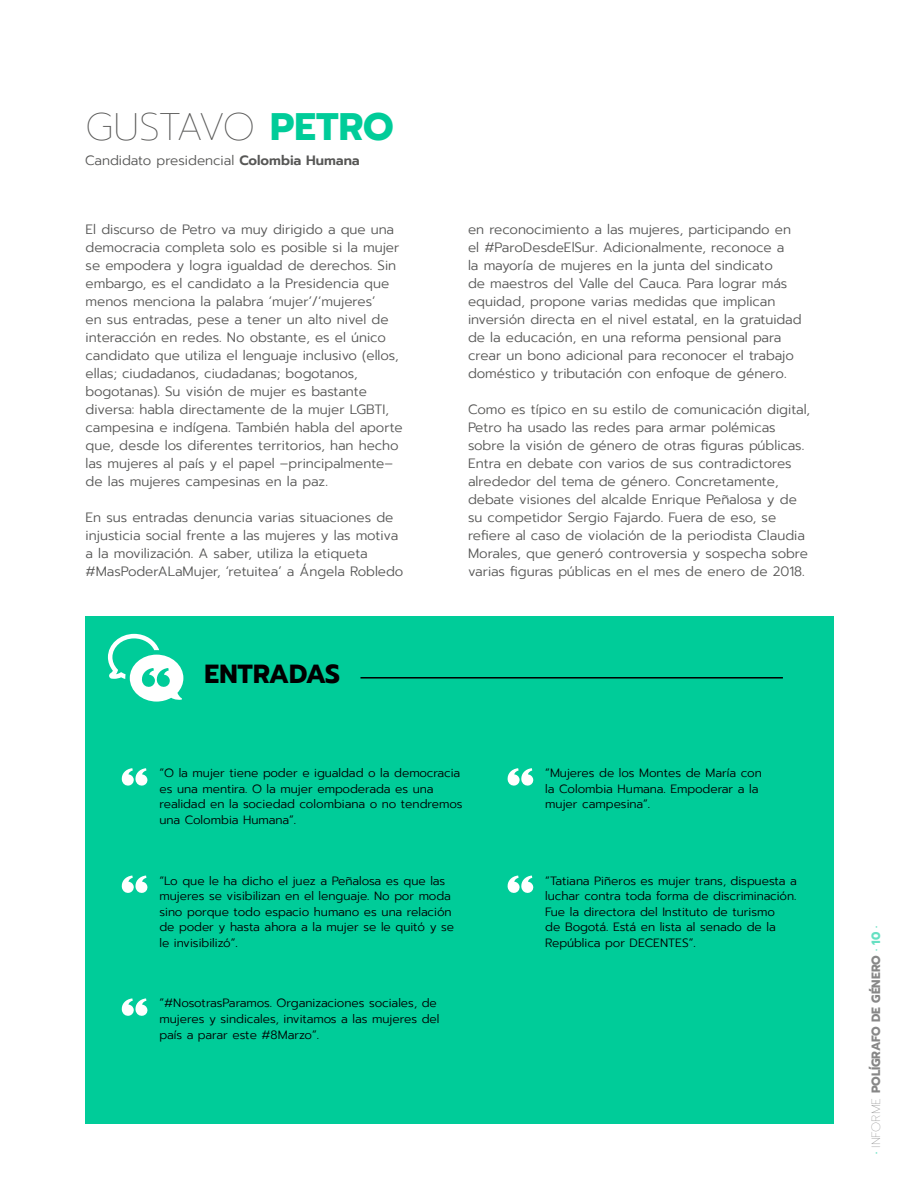
<style>
.page{position:relative;width:918px;height:1188px;background:#fff}
.page>*{position:absolute;margin:0;border:0;box-sizing:border-box;transform-origin:0 0}
.t1{font:100 38.25px "Prompt";letter-spacing:-.045em;color:#575756}
.t2{font:700 26.1px "Prompt";color:#000}
.t3{font:300 13.5px/18px "Prompt";color:#575756}
.t4{font:300 12px/15.6px "Prompt";color:#000}
.t5{font:700 12px "Prompt";color:#878787}
.s1{font-weight:700;color:#0c9}
.s2{font-weight:600}
.s3{color:#66e0c2}
.s4{font-weight:100}
</style>
<div class="page">
<div style="left:85px;top:617px;width:749px;height:507px;background:#0c9"></div>
<svg style="left:108px;top:634px;width:75px;height:68px"></svg>
<svg style="left:121px;top:768px;width:27px;height:18px"></svg>
<svg style="left:507px;top:768px;width:27px;height:18px"></svg>
<svg style="left:121px;top:876px;width:27px;height:17px"></svg>
<svg style="left:507px;top:876px;width:27px;height:17px"></svg>
<svg style="left:121px;top:998px;width:27px;height:18px"></svg>
<hr style="left:360px;top:677px;width:423px;height:2px;background:#000">
<h1 class="t1" style="left:86px;top:101px;width:309px">GUSTAVO <span class="s1">PETRO</span></h1>
<p class="t3" style="left:85px;top:151px;width:276px">Candidato presidencial <span class="s2">Colombia Humana</span></p>
<p class="t3" style="left:86px;top:220px;width:319px">El discurso de Petro va muy dirigido a que una democracia completa solo es posible si la mujer se empodera y logra igualdad de derechos. Sin embargo, es el candidato a la Presidencia que menos menciona la palabra ‘mujer’/‘mujeres’<br>en sus entradas, pese a tener un alto nivel de interacción en redes. No obstante, es el único candidato que utiliza el lenguaje inclusivo (ellos, ellas; ciudadanos, ciudadanas; bogotanos, bogotanas). Su visión de mujer es bastante diversa: habla directamente de la mujer LGBTI, campesina e indígena. También habla del aporte que, desde los diferentes territorios, han hecho las mujeres al país y el papel –principalmente– de las mujeres campesinas en la paz.</p>
<p class="t3" style="left:86px;top:508px;width:319px">En sus entradas denuncia varias situaciones de injusticia social frente a las mujeres y las motiva a la movilización. A saber, utiliza la etiqueta #MasPoderALaMujer, ‘retuitea’ a Ángela Robledo</p>
<h2 class="t2" style="left:205px;top:654px;width:137px">ENTRADAS</h2>
<p class="t3" style="left:468px;top:220px;width:335px">en reconocimiento a las mujeres, participando en el #ParoDesdeElSur. Adicionalmente, reconoce a<br>la mayoría de mujeres en la junta del sindicato<br>de maestros del Valle del Cauca. Para lograr más equidad, propone varias medidas que implican inversión directa en el nivel estatal, en la gratuidad de la educación, en una reforma pensional para crear un bono adicional para reconocer el trabajo doméstico y tributación con enfoque de género.</p>
<p class="t3" style="left:468px;top:400px;width:344px">Como es típico en su estilo de comunicación digital, Petro ha usado las redes para armar polémicas sobre la visión de género de otras figuras públicas.<br>Entra en debate con varios de sus contradictores alrededor del tema de género. Concretamente, debate visiones del alcalde Enrique Peñalosa y de su competidor Sergio Fajardo. Fuera de eso, se refiere al caso de violación de la periodista Claudia Morales, que generó controversia y sospecha sobre varias figuras públicas en el mes de enero de 2018.</p>
<p class="t4" style="left:159px;top:765px;width:304px">“O la mujer tiene poder e igualdad o la democracia es una mentira. O la mujer empoderada es una realidad en la sociedad colombiana o no tendremos una Colombia Humana”.</p>
<p class="t4" style="left:545px;top:765px;width:218px">“Mujeres de los Montes de María con la Colombia Humana. Empoderar a la mujer campesina”.</p>
<p class="t4" style="left:159px;top:873px;width:296px">“Lo que le ha dicho el juez a Peñalosa es que las mujeres se visibilizan en el lenguaje. No por moda sino porque todo espacio humano es una relación de poder y hasta ahora a la mujer se le quitó y se le invisibilizó”.</p>
<p class="t4" style="left:545px;top:873px;width:253px">“Tatiana Piñeros es mujer trans, dispuesta a luchar contra toda forma de discriminación.<br>Fue la directora del Instituto de turismo<br>de Bogotá. Está en lista al senado de la República por DECENTES”.</p>
<p class="t4" style="left:159px;top:996px;width:281px">”#NosotrasParamos. Organizaciones sociales, de mujeres y sindicales, invitamos a las mujeres del país a parar este #8Marzo”.</p>
<p class="t5" style="left:867px;top:1154px;width:230px;rotate:-90deg"><span class="s3">·</span> <span class="s4">INFORME</span> POLÍGRAFO DE GÉNERO <span class="s3">· 10 ·</span></p>
</div>
